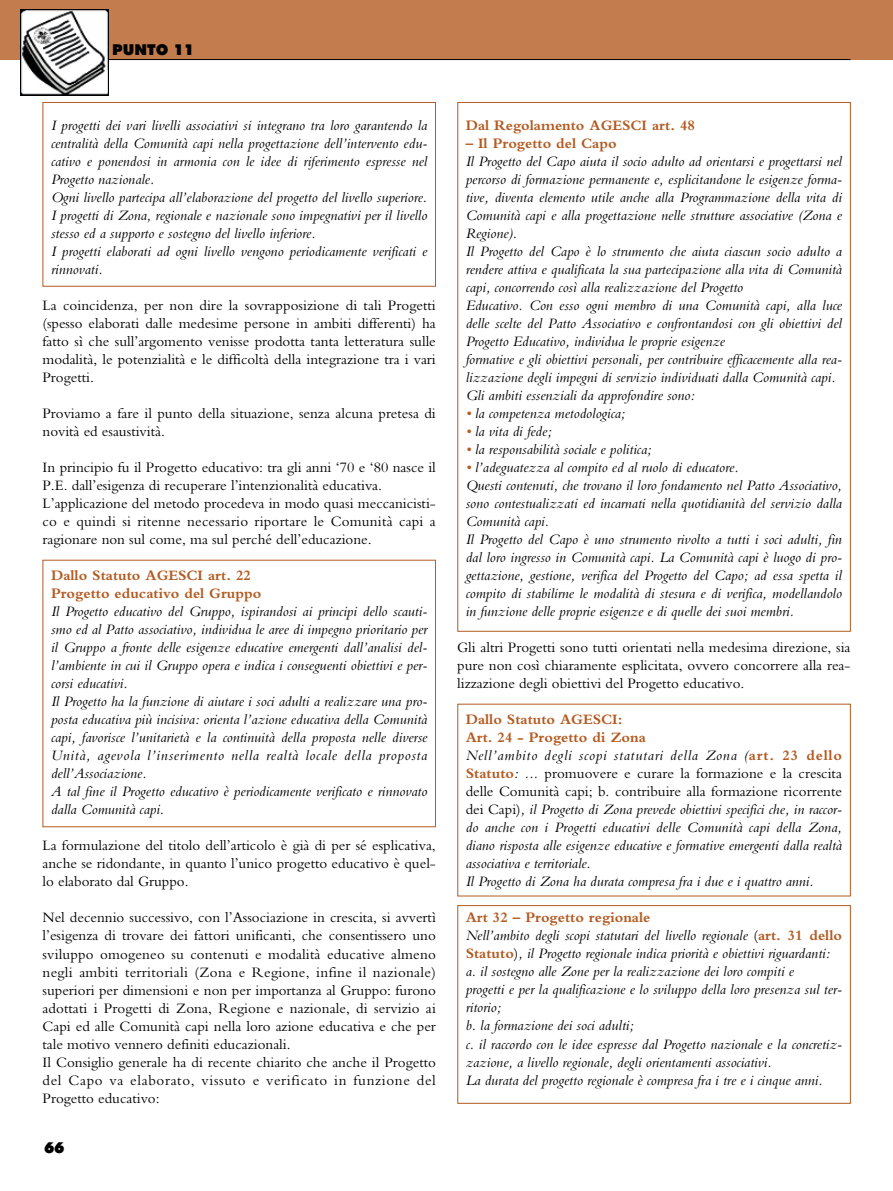
<style>
.page{position:relative;width:893px;height:1191px;background:#fff}
.page>*{position:absolute;margin:0;border:0;box-sizing:border-box;transform-origin:0 0}
.t1{font:italic 15px/18px "Bembo";color:#000}
.t2{font:15px/18px "Bembo";color:#000;text-align:justify}
.t3{font:700 15px/18px "Bembo";color:#b35b22}
.t4{font:900 15px "Futura BT";color:#000}
.s1{color:#b35b22}
.s2{font-weight:700;font-style:normal;color:#b35b22}
.s3{font-style:normal}
</style>
<div class="page">
<div style="left:0;top:0;width:893px;height:59px;background:#c27c4e"></div>
<hr style="left:43px;top:59px;width:807px;height:1px;background:#000">
<img style="left:21px;top:10px;width:87px;height:86px">
<div style="left:43px;top:102px;width:393px;height:185px;border:1px solid #b35b22"></div>
<div style="left:43px;top:560px;width:393px;height:267px;border:1px solid #b35b22"></div>
<div style="left:457px;top:905px;width:394px;height:198px;border:1px solid #b35b22"></div>
<p class="t4" style="left:112px;top:44px;width:84px">PUNTO 11</p>
<p class="t1" style="left:51px;top:118px;width:378px">I progetti dei vari livelli associativi si integrano tra loro garantendo la centralità della Comunità capi nella progettazione dell’intervento edu&shy;cativo e ponendosi in armonia con le idee di riferimento espresse nel Progetto nazionale.<br>Ogni livello partecipa all’elaborazione del progetto del livello superiore.<br>I progetti di Zona, regionale e nazionale sono impegnativi per il livello stesso ed a supporto e sostegno del livello inferiore.<br>I progetti elaborati ad ogni livello vengono periodicamente verificati e rinnovati.</p>
<p class="t2" style="left:43px;top:298px;width:395px">La coincidenza, per non dire la sovrapposizione di tali Progetti (spesso elaborati dalle medesime persone in ambiti differenti) ha fatto sì che sull’argomento venisse prodotta tanta letteratura sulle modalità, le potenzialità e le difficoltà della integrazione tra i vari Progetti.</p>
<p class="t2" style="left:43px;top:406px;width:395px">Proviamo a fare il punto della situazione, senza alcuna pretesa di novità ed esaustività.</p>
<p class="t2" style="left:43px;top:460px;width:395px;text-align:left">In principio fu il Progetto educativo: tra gli anni ‘70 e ‘80 nasce il P.E. dall’esigenza di recuperare l’intenzionalità educativa.<br>L’applicazione del metodo procedeva in modo quasi meccanicisti&shy;co e quindi si ritenne necessario riportare le Comunità capi a ragionare non sul come, ma sul perché dell’educazione.</p>
<p class="t3" style="left:51px;top:568px;width:212px">Dallo Statuto AGESCI art. 22<br>Progetto educativo del Gruppo</p>
<p class="t1" style="left:51px;top:604px;width:378px">Il Progetto educativo del Gruppo, ispirandosi ai principi dello scauti&shy;smo ed al Patto associativo, individua le aree di impegno prioritario per il Gruppo a fronte delle esigenze educative emergenti dall’analisi del&shy;l’ambiente in cui il Gruppo opera e indica i conseguenti obiettivi e per&shy;corsi educativi.<br>Il Progetto ha la funzione di aiutare i soci adulti a realizzare una pro&shy;posta educativa più incisiva: orienta l’azione educativa della Comunità capi, favorisce l’unitarietà e la continuità della proposta nelle diverse Unità, agevola l’inserimento nella realtà locale della proposta dell’Associazione.<br>A tal fine il Progetto educativo è periodicamente verificato e rinnovato dalla Comunità capi.</p>
<p class="t2" style="left:43px;top:838px;width:395px">La formulazione del titolo dell’articolo è già di per sé esplicativa, anche se ridondante, in quanto l’unico progetto educativo è quel&shy;lo elaborato dal Gruppo.</p>
<p class="t2" style="left:43px;top:910px;width:395px;text-align:left">Nel decennio successivo, con l’Associazione in crescita, si avvertì l’esigenza di trovare dei fattori unificanti, che consentissero uno sviluppo omogeneo su contenuti e modalità educative almeno negli ambiti territoriali (Zona e Regione, infine il nazionale) superiori per dimensioni e non per importanza al Gruppo: furono adottati i Progetti di Zona, Regione e nazionale, di servizio ai Capi ed alle Comunità capi nella loro azione educativa e che per tale motivo vennero definiti educazionali.<br>Il Consiglio generale ha di recente chiarito che anche il Progetto del Capo va elaborato, vissuto e verificato in funzione del Progetto educativo:</p>
<p class="t4" style="left:44px;top:1141px;width:22px">66</p>
<p class="t3" style="left:466px;top:118px;width:231px">Dal Regolamento AGESCI art. 48</p>
<p class="t3" style="left:466px;top:136px;width:152px">– Il Progetto del Capo</p>
<p class="t1" style="left:466px;top:154px;width:378px">Il Progetto del Capo aiuta il socio adulto ad orientarsi e progettarsi nel percorso di formazione permanente e, esplicitandone le esigenze forma&shy;tive, diventa elemento utile anche alla Programmazione della vita di Comunità capi e alla progettazione nelle strutture associative (Zona e Regione).<br>Il Progetto del Capo è lo strumento che aiuta ciascun socio adulto a rendere attiva e qualificata la sua partecipazione alla vita di Comunità capi, concorrendo così alla realizzazione del Progetto<br>Educativo. Con esso ogni membro di una Comunità capi, alla luce delle scelte del Patto Associativo e confrontandosi con gli obiettivi del Progetto Educativo, individua le proprie esigenze<br>formative e gli obiettivi personali, per contribuire efficacemente alla rea&shy;lizzazione degli impegni di servizio individuati dalla Comunità capi.<br>Gli ambiti essenziali da approfondire sono:</p>
<p class="t1" style="left:466px;top:406px;width:161px"><span class="s1">•</span> la competenza metodologica;</p>
<p class="t1" style="left:466px;top:424px;width:88px"><span class="s1">•</span> la vita di fede;</p>
<p class="t1" style="left:466px;top:442px;width:187px"><span class="s1">•</span> la responsabilità sociale e politica;</p>
<p class="t1" style="left:466px;top:460px;width:378px"><span class="s1">•</span> l’adeguatezza al compito ed al ruolo di educatore.<br>Questi contenuti, che trovano il loro fondamento nel Patto Associativo, sono contestualizzati ed incarnati nella quotidianità del servizio dalla Comunità capi.<br>Il Progetto del Capo è uno strumento rivolto a tutti i soci adulti, fin dal loro ingresso in Comunità capi. La Comunità capi è luogo di pro&shy;gettazione, gestione, verifica del Progetto del Capo; ad essa spetta il compito di stabilirne le modalità di stesura e di verifica, modellandolo in funzione delle proprie esigenze e di quelle dei suoi membri.</p>
<p class="t2" style="left:457px;top:640px;width:395px">Gli altri Progetti sono tutti orientati nella medesima direzione, sia pure non così chiaramente esplicitata, ovvero concorrere alla rea&shy;lizzazione degli obiettivi del Progetto educativo.</p>
<p class="t1" style="left:466px;top:712px;width:378px"><span class="s2">Dallo Statuto AGESCI:<br>Art. 24 - Progetto di Zona<br></span>Nell’ambito degli scopi statutari della Zona (<span class="s2">art. 23 dello Statuto</span>: ... <span class="s3">promuovere e curare la formazione e la crescita delle Comunità capi; b. contribuire alla formazione ricorrente dei Capi)</span>, il Progetto di Zona prevede obiettivi specifici che, in raccor&shy;do anche con i Progetti educativi delle Comunità capi della Zona, diano risposta alle esigenze educative e formative emergenti dalla realtà associativa e territoriale.<br>Il Progetto di Zona ha durata compresa fra i due e i quattro anni.</p>
<p class="t1" style="left:466px;top:910px;width:378px"><span class="s2">Art 32 – Progetto regionale<br></span>Nell’ambito degli scopi statutari del livello regionale <span class="s3">(</span><span class="s2">art. 31 dello Statuto</span><span class="s3">)</span>, il Progetto regionale indica priorità e obiettivi riguardanti: a. il sostegno alle Zone per la realizzazione dei loro compiti e<br>progetti e per la qualificazione e lo sviluppo della loro presenza sul ter&shy;ritorio;<br>b. la formazione dei soci adulti;<br>c. il raccordo con le idee espresse dal Progetto nazionale e la concretiz&shy;zazione, a livello regionale, degli orientamenti associativi.<br>La durata del progetto regionale è compresa fra i tre e i cinque anni.</p>
</div>
